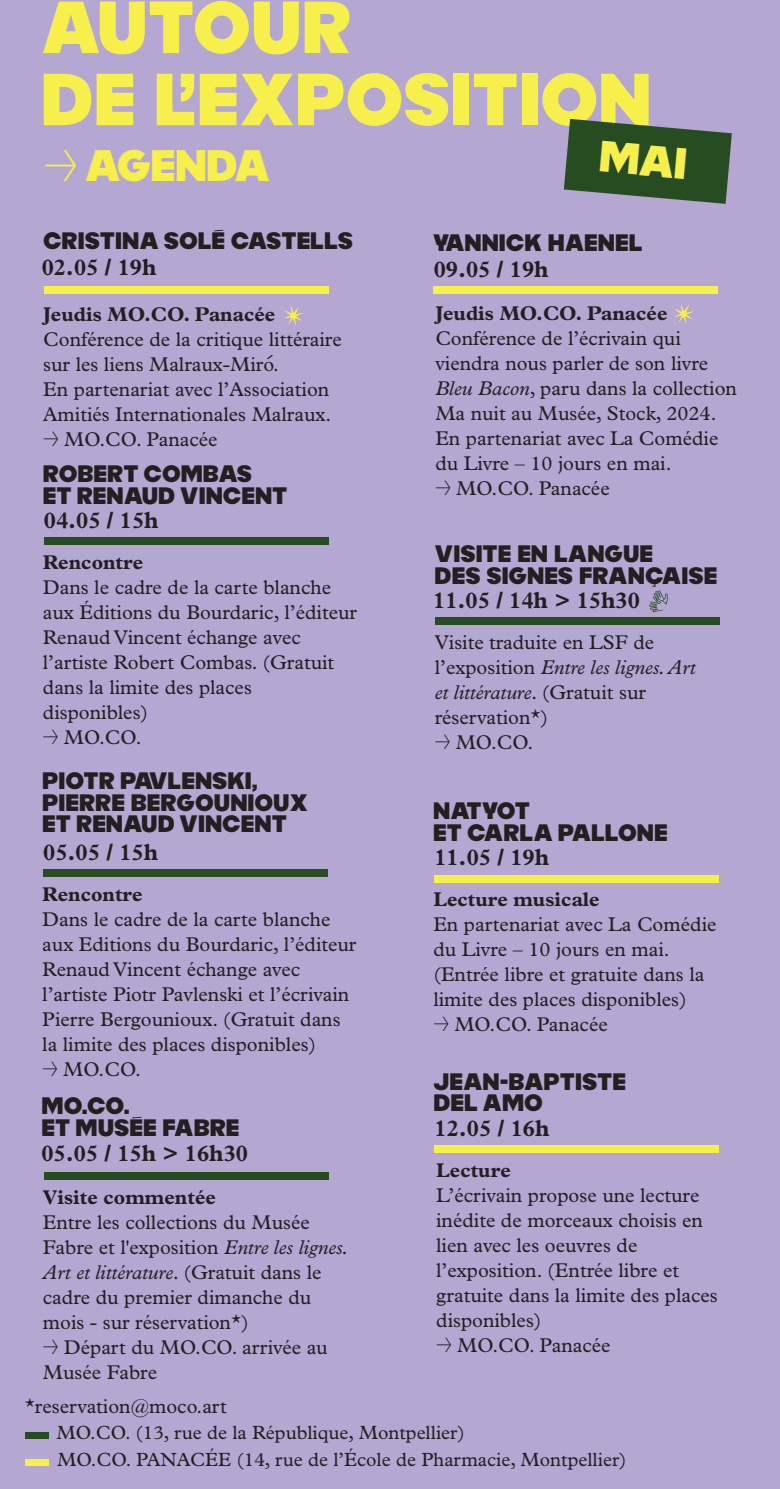
<style>
.page{position:relative;width:780px;height:1489px;background:#fff}
.page>*{position:absolute;margin:0;border:0;box-sizing:border-box;transform-origin:0 0}
.t1{font:900 72px/72px "MOCOSUNSET";color:#f7ef4c}
.t2{font:900 43.25px "MOCOSUNSET";letter-spacing:-.02em;color:#f7ef4c}
.t3{font:900 23.25px/21.8px "MOCOSUNSET";color:#231f20}
.t4{font:700 23.25px "Plantin MT Pro";color:#231f20}
.t5{font:20px/25px "Plantin MT Pro";color:#231f20}
.t6{font:700 20px "Plantin MT Pro";color:#231f20}
.t7{font:19.25px/26.8px "Plantin MT Pro";color:#231f20}
.s1{font-family:"MOCOSUNSET";font-weight:900}
.s2{font-style:italic}
</style>
<div class="page">
<div style="left:1px;top:0;width:779px;height:1488px;background:#b4a7d1"></div>
<div style="left:25px;top:1432px;width:23px;height:6px;background:#284c22"></div>
<div style="left:25px;top:1459px;width:23px;height:6px;background:#f7ef4c"></div>
<div style="left:44px;top:537px;width:284px;height:8px;background:#284c22"></div>
<div style="left:434px;top:286px;width:284px;height:8px;background:#f7ef4c"></div>
<div style="left:434px;top:874px;width:284px;height:8px;background:#f7ef4c"></div>
<svg style="left:674px;top:304px;width:19px;height:19px"></svg>
<div style="left:44px;top:286px;width:284px;height:8px;background:#f7ef4c"></div>
<svg style="left:284px;top:306px;width:19px;height:19px"></svg>
<div style="left:435px;top:617px;width:285px;height:8px;background:#284c22"></div>
<div style="left:434px;top:1144px;width:285px;height:8px;background:#f7ef4c"></div>
<svg style="left:649px;top:590px;width:18px;height:22px"></svg>
<div style="left:44px;top:1172px;width:284px;height:8px;background:#284c22"></div>
<div style="left:43px;top:869px;width:284px;height:8px;background:#284c22"></div>
<svg style="left:267px;top:354px;width:6px;height:6px"></svg>
<svg style="left:564px;top:119px;width:167px;height:85px"></svg>
<h1 class="t1" style="left:41px;top:-7px;width:612px">AUTOUR<br>DE L’EXPOSITION</h1>
<h2 class="t2" style="left:44px;top:145px;width:228px">→ AGENDA</h2>
<p class="t3" style="left:43px;top:230px;width:311px">CRISTINA SOLÉ CASTELLS</p>
<p class="t4" style="left:42px;top:253px;width:116px">02.05 / 19h</p>
<p class="t6" style="left:43px;top:302px;width:233px">Jeudis MO.CO. Panacée</p>
<p class="t5" style="left:43px;top:326px;width:300px">Conférence de la critique littéraire sur les liens Malraux-Miro.<br>En partenariat avec l’Association Amitiés Internationales Malraux.</p>
<p class="t5" style="left:43px;top:426px;width:176px"><span class="s1">→</span> MO.CO. Panacée</p>
<p class="t3" style="left:43px;top:463px;width:246px">ROBERT COMBAS<br>ET RENAUD VINCENT</p>
<p class="t4" style="left:44px;top:506px;width:116px">04.05 / 15h</p>
<p class="t6" style="left:43px;top:550px;width:102px">Rencontre</p>
<p class="t5" style="left:43px;top:574px;width:315px">Dans le cadre de la carte blanche aux Éditions du Bourdaric, l’éditeur<br>Renaud Vincent échange avec l’artiste Robert Combas. (Gratuit dans la limite des places disponibles)</p>
<p class="t5" style="left:43px;top:724px;width:100px"><span class="s1">→</span> MO.CO.</p>
<p class="t3" style="left:42px;top:770px;width:267px">PIOTR PAVLENSKI,<br>PIERRE BERGOUNIOUX<br>ET RENAUD VINCENT</p>
<p class="t4" style="left:43px;top:838px;width:116px">05.05 / 15h</p>
<p class="t6" style="left:42px;top:882px;width:102px">Rencontre</p>
<p class="t5" style="left:42px;top:906px;width:315px">Dans le cadre de la carte blanche aux Editions du Bourdaric, l’éditeur Renaud Vincent échange avec l’artiste Piotr Pavlenski et l’écrivain Pierre Bergounioux. (Gratuit dans la limite des places disponibles)</p>
<p class="t5" style="left:42px;top:1056px;width:100px"><span class="s1">→</span> MO.CO.</p>
<p class="t3" style="left:42px;top:1095px;width:199px">MO.CO.<br>ET MUSÉE FABRE</p>
<p class="t4" style="left:41px;top:1138px;width:208px">05.05 / 15h &gt; 16h30</p>
<p class="t6" style="left:43px;top:1185px;width:174px">Visite commentée</p>
<p class="t5" style="left:43px;top:1209px;width:307px">Entre les collections du Musée<br>Fabre et l'exposition <span class="s2">Entre les lignes.<br>Art et littérature.</span> (Gratuit dans le cadre du premier dimanche du mois - sur réservation*)</p>
<p class="t5" style="left:43px;top:1334px;width:286px"><span class="s1">→</span> Départ du MO.CO. arrivée au<br>Musée Fabre</p>
<p class="t5" style="left:25px;top:1393px;width:203px">*reservation@moco.art</p>
<p class="t3" style="left:432px;top:232px;width:211px">YANNICK HAENEL</p>
<p class="t4" style="left:434px;top:255px;width:116px">09.05 / 19h</p>
<p class="t6" style="left:435px;top:301px;width:233px">Jeudis MO.CO. Panacée</p>
<p class="t5" style="left:435px;top:326px;width:303px">Conférence de l’écrivain qui viendra nous parler de son livre<br><span class="s2">Bleu Bacon</span>, paru dans la collection<br>Ma nuit au Musée, Stock, 2024.<br>En partenariat avec La Comédie du Livre – 10 jours en mai.</p>
<p class="t5" style="left:435px;top:476px;width:176px"><span class="s1">→</span> MO.CO. Panacée</p>
<p class="t3" style="left:434px;top:543px;width:284px">VISITE EN LANGUE<br>DES SIGNES FRANÇAISE</p>
<p class="t4" style="left:433px;top:586px;width:208px">11.05 / 14h &gt; 15h30</p>
<p class="t5" style="left:434px;top:630px;width:262px">Visite traduite en LSF de l’exposition <span class="s2">Entre les lignes. Art et littérature.</span> (Gratuit sur réservation*)</p>
<p class="t5" style="left:434px;top:730px;width:100px"><span class="s1">→</span> MO.CO.</p>
<p class="t3" style="left:433px;top:800px;width:236px">NATYOT<br>ET CARLA PALLONE</p>
<p class="t4" style="left:434px;top:843px;width:116px">11.05 / 19h</p>
<p class="t6" style="left:433px;top:887px;width:168px">Lecture musicale</p>
<p class="t5" style="left:433px;top:912px;width:284px">En partenariat avec La Comédie du Livre – 10 jours en mai. (Entrée libre et gratuite dans la limite des places disponibles)</p>
<p class="t5" style="left:433px;top:1012px;width:176px"><span class="s1">→</span> MO.CO. Panacée</p>
<p class="t3" style="left:433px;top:1070px;width:194px">JEAN-BAPTISTE<br>DEL AMO</p>
<p class="t4" style="left:434px;top:1113px;width:116px">12.05 / 16h</p>
<p class="t6" style="left:436px;top:1157px;width:76px">Lecture</p>
<p class="t5" style="left:436px;top:1182px;width:283px">L’écrivain propose une lecture inédite de morceaux choisis en lien avec les oeuvres de l’exposition. (Entrée libre et gratuite dans la limite des places disponibles)</p>
<p class="t5" style="left:436px;top:1332px;width:176px"><span class="s1">→</span> MO.CO. Panacée</p>
<p class="t7" style="left:56px;top:1419px;width:571px">MO.CO. (13, rue de la République, Montpellier)<br>MO.CO. PANACÉE (14, rue de l’École de Pharmacie, Montpellier)</p>
</div>
